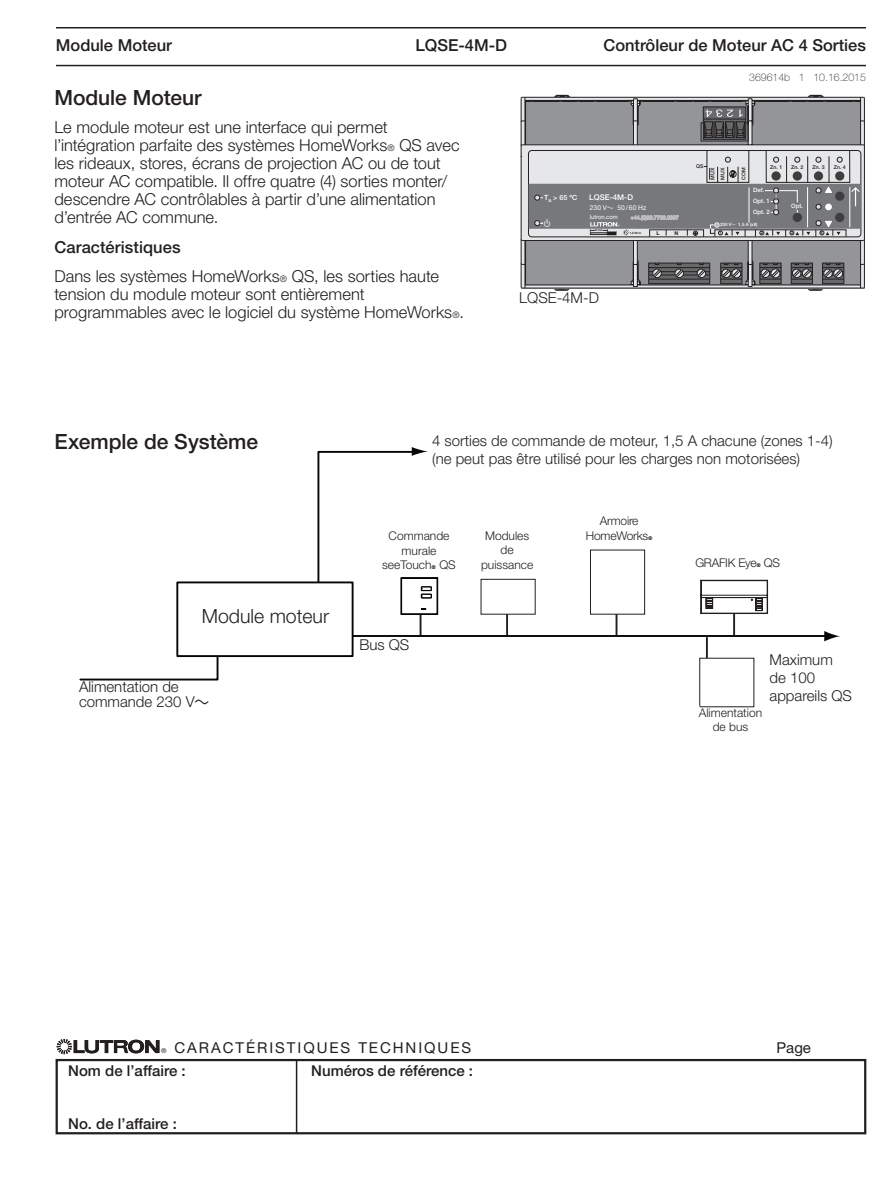
<style>
.page{position:relative;width:893px;height:1188px;background:#fff}
.page>*{position:absolute;margin:0;border:0;box-sizing:border-box;transform-origin:0 0}
.t1{font:500 21px "Helvetica Neue LT Std";color:#231f20}
.t2{font:300 19.5px "Helvetica Neue LT Std";color:#231f20}
.t3{font:300 16.5px/18px "Helvetica Neue LT Std";color:#231f20}
.t4{font:500 16.5px "Helvetica Neue LT Std";color:#231f20}
.t5{font:300 15px/18px "Helvetica Neue LT Std";color:#231f20}
.t6{font:500 15px "Helvetica Neue LT Std";color:#231f20}
.t7{font:15px "Helvetica Neue LT Std";letter-spacing:.13em;color:#231f20}
.t8{font:300 12px/14.4px "Helvetica Neue LT Std";color:#231f20;text-align:center}
.t9{font:300 12px "Helvetica Neue LT Std";letter-spacing:-.02em;color:#231f20}
.t10{font:100 10.5px "Helvetica Neue LT Std";color:#231f20}
.t11{font:500 7.8px "Helvetica Neue LT Std";color:#fff}
.t12{font:500 7.2px "Helvetica Neue LT Std";color:#fff}
.t13{font:6.75px "Helvetica Neue LT Std";color:#fff}
.t14{font:6.75px "Helvetica Neue LT Std";color:#231f20}
.t15{font:500 6px/10.9px "Helvetica Neue LT Std";color:#fff}
.t16{font:6px "Helvetica Neue LT Std";color:#fff;scale:.96 1}
.t17{font:500 5.25px/10.2px "Helvetica Neue LT Std";color:#231f20}
.t18{font:700 5.25px "Helvetica Neue LT Std";color:#231f20}
.t19{font:500 4.5px "Helvetica Neue LT Std";color:#fff}
.t20{font:700 4.05px "Helvetica Neue LT Std";color:#231f20}
.t21{font:700 3px "Helvetica Neue LT Std";color:#231f20}
.s1{font-size:9px}
.s2{font-weight:500}
.s3{font-family:"acdc"}
.s4{font-size:2.85px}
.s5{font-family:"acdc";font-weight:400}
</style>
<div class="page">
<div style="left:56px;top:1059px;width:810px;height:75px;border:2px solid #231f20"></div>
<svg style="left:57px;top:1039px;width:102px;height:15px"></svg>
<hr style="left:296px;top:1060px;width:1px;height:73px;background:#231f20">
<hr style="left:56px;top:27px;width:810px;height:1px;background:#231f20">
<hr style="left:56px;top:65px;width:810px;height:1px;background:#231f20">
<hr style="left:352px;top:635px;width:476px;height:2px;background:#050605">
<svg style="left:824px;top:631px;width:16px;height:10px"></svg>
<svg style="left:79px;top:657px;width:140px;height:24px"></svg>
<hr style="left:733px;top:613px;width:2px;height:22px;background:#211e1e">
<svg style="left:616px;top:615px;width:1px;height:20px"></svg>
<div style="left:590px;top:550px;width:55px;height:65px;background:#fff;border:1px solid #211e1e"></div>
<hr style="left:506px;top:613px;width:2px;height:22px;background:#211e1e">
<div style="left:481px;top:579px;width:55px;height:36px;background:#fff;border:1px solid #211e1e"></div>
<hr style="left:706px;top:637px;width:2px;height:22px;background:#211e1e">
<svg style="left:317px;top:447px;width:121px;height:188px"></svg>
<div style="left:176px;top:581px;width:178px;height:76px;background:#fff;border:2px solid #050605"></div>
<svg style="left:700px;top:580px;width:68px;height:34px"></svg>
<div style="left:370px;top:532px;width:98px;height:43px;background:#fff"></div>
<svg style="left:554px;top:289px;width:16px;height:2px"></svg>
<svg style="left:788px;top:95px;width:75px;height:2px"></svg>
<svg style="left:522px;top:95px;width:76px;height:2px"></svg>
<svg style="left:521px;top:97px;width:344px;height:192px;background:#9c9d9f"></svg>
<svg style="left:674px;top:98px;width:84px;height:44px;background:#757577"></svg>
<div style="left:720px;top:263px;width:22px;height:21px;background:#373536"></div>
<div style="left:648px;top:263px;width:62px;height:21px;background:linear-gradient(to right,#69696c,#68686b);border:1px solid #231f20"></div>
<hr style="left:649px;top:267px;width:61px;height:1px;background:#231f20">
<hr style="left:649px;top:279px;width:61px;height:1px;background:#231f20">
<hr style="left:649px;top:271px;width:61px;height:1px;background:#231f20">
<hr style="left:649px;top:275px;width:61px;height:1px;background:#231f20">
<div style="left:652px;top:269px;width:10px;height:9px;background:#393638;border:1px solid #231f20;border-radius:50%"></div>
<svg style="left:653px;top:262px;width:8px;height:16px"></svg>
<svg style="left:675px;top:262px;width:9px;height:16px"></svg>
<svg style="left:697px;top:262px;width:9px;height:16px"></svg>
<svg style="left:721px;top:262px;width:60px;height:25px"></svg>
<svg style="left:791px;top:245px;width:53px;height:46px;background:#7e7e80"></svg>
<div style="left:529px;top:184px;width:332px;height:45px;background:#76787b"></div>
<svg style="left:535px;top:195px;width:8px;height:5px"></svg>
<svg style="left:590px;top:150px;width:270px;height:88px"></svg>
<div style="left:793px;top:213px;width:9px;height:9px;background:#3e3e3f;border-radius:50%"></div>
<div style="left:835px;top:213px;width:9px;height:9px;background:#3e3e3f;border-radius:50%"></div>
<div style="left:835px;top:192px;width:9px;height:9px;background:#3e3e3f;border-radius:50%"></div>
<div style="left:835px;top:171px;width:9px;height:10px;background:#3e3e3f;border-radius:50%"></div>
<div style="left:814px;top:171px;width:9px;height:10px;background:#3e3e3f;border-radius:50%"></div>
<div style="left:793px;top:171px;width:9px;height:10px;background:#3e3e3f;border-radius:50%"></div>
<svg style="left:771px;top:171px;width:10px;height:10px"></svg>
<svg style="left:535px;top:220px;width:8px;height:6px"></svg>
<p class="t4" style="left:56px;top:35px;width:118px">Module Moteur</p>
<p class="t4" style="left:415px;top:35px;width:93px">LQSE-4M-D</p>
<p class="t4" style="left:603px;top:35px;width:264px">Contrôleur de Moteur AC 4 Sorties</p>
<p class="t10" style="left:749px;top:71px;width:118px">369614b 1 10.16.2015</p>
<p class="t1" style="left:54px;top:85px;width:149px">Module Moteur</p>
<p class="t3" style="left:54px;top:118px;width:407px">Le module moteur est une interface qui permet l’intégration parfaite des systèmes HomeWorks<span class="s1">®</span> QS avec les rideaux, stores, écrans de projection AC ou de tout moteur AC compatible. Il offre quatre (4) sorties monter/ descendre AC contrôlables à partir d’une alimentation d’entrée AC commune.</p>
<p class="t3" style="left:54px;top:232px;width:386px;line-height:29.4px"><span class="s2">Caractéristiques<br></span>Dans les systèmes HomeWorks<span class="s1">®</span> QS, les sorties haute</p>
<p class="t3" style="left:54px;top:285px;width:411px">tension du module moteur sont entièrement programmables avec le logiciel du système HomeWorks<span class="s1">®</span>.</p>
<p class="t17" style="left:696px;top:161px;width:9px">QS</p>
<p class="t17" style="left:770px;top:162px;width:14px">Zn. 1</p>
<p class="t17" style="left:791px;top:162px;width:14px">Zn. 2</p>
<p class="t17" style="left:812px;top:162px;width:14px">Zn. 3</p>
<p class="t17" style="left:834px;top:162px;width:14px">Zn. 4</p>
<p class="t15" style="left:791px;top:201px;width:13px">Opt.</p>
<p class="t17" style="left:707px;top:180px;width:13px;rotate:-90deg">MUX<br>MUX</p>
<p class="t17" style="left:738px;top:180px;width:14px;rotate:-90deg">COM</p>
<p class="t15" style="left:753px;top:185px;width:18px">Def.<br>Opt. 1<br>Opt. 2</p>
<p class="t11" style="left:589px;top:193px;width:45px">LQSE-4M-D</p>
<p class="t12" style="left:544px;top:193px;width:35px">T<sub>a</sub> &gt; 65 ºC</p>
<p class="t13" style="left:590px;top:203px;width:58px">230 V<span class="s3">~</span> 50 /60 Hz</p>
<p class="t16" style="left:590px;top:214px;width:30px">lutron.com</p>
<p class="t21" style="left:595px;top:229px;width:9px">8 mm</p>
<p class="t19" style="left:716px;top:222px;width:43px"><span class="s4">M</span> 230 V<span class="s5">~</span> 1,5 A (x8)</p>
<p class="t20" style="left:719px;top:230px;width:4px">1</p>
<p class="t20" style="left:761px;top:230px;width:4px">2</p>
<p class="t20" style="left:791px;top:230px;width:4px">3</p>
<p class="t20" style="left:821px;top:230px;width:4px">4</p>
<p class="t18" style="left:656px;top:230px;width:5px">L</p>
<p class="t18" style="left:674px;top:230px;width:5px">N</p>
<p class="t21" style="left:630px;top:231px;width:13px">1,2 N•m</p>
<p class="t5" style="left:519px;top:288px;width:81px">LQSE-4M-D</p>
<p class="t1" style="left:54px;top:429px;width:205px">Exemple de Système</p>
<p class="t2" style="left:202px;top:604px;width:129px">Module moteur</p>
<p class="t5" style="left:79px;top:679px;width:132px;line-height:15px">Alimentation de commande 230 V<span class="s5">~</span></p>
<p class="t5" style="left:432px;top:432px;width:402px">4 sorties de commande de moteur, 1,5 A chacune (zones 1-4) (ne peut pas être utilisé pour les charges non motorisées)</p>
<p class="t9" style="left:600px;top:513px;width:40px">Armoire</p>
<p class="t8" style="left:481px;top:528px;width:54px">Modules de puissance</p>
<p class="t8" style="left:389px;top:528px;width:62px">Commande</p>
<p class="t9" style="left:586px;top:528px;width:68px">HomeWorks<span class="s5">R</span></p>
<p class="t8" style="left:382px;top:543px;width:75px">murale seeTouch<span class="s5">R</span> QS</p>
<p class="t5" style="left:359px;top:635px;width:52px">Bus QS</p>
<p class="t9" style="left:695px;top:555px;width:86px">GRAFIK Eye<span class="s5">R</span> QS</p>
<p class="t8" style="left:699px;top:705px;width:65px">Alimentation de bus</p>
<p class="t5" style="left:770px;top:651px;width:84px">Maximum de 100 appareils QS</p>
<p class="t14" style="left:161px;top:1047px;width:7px">®</p>
<p class="t7" style="left:174px;top:1039px;width:298px">CARACTÉRISTIQUES TECHNIQUES</p>
<p class="t7" style="left:777px;top:1039px;width:36px">Page</p>
<p class="t6" style="left:68px;top:1061px;width:119px">Nom de l’affaire :</p>
<p class="t6" style="left:311px;top:1061px;width:163px">Numéros de référence :</p>
<p class="t6" style="left:68px;top:1114px;width:110px">No. de l’affaire :</p>
</div>
